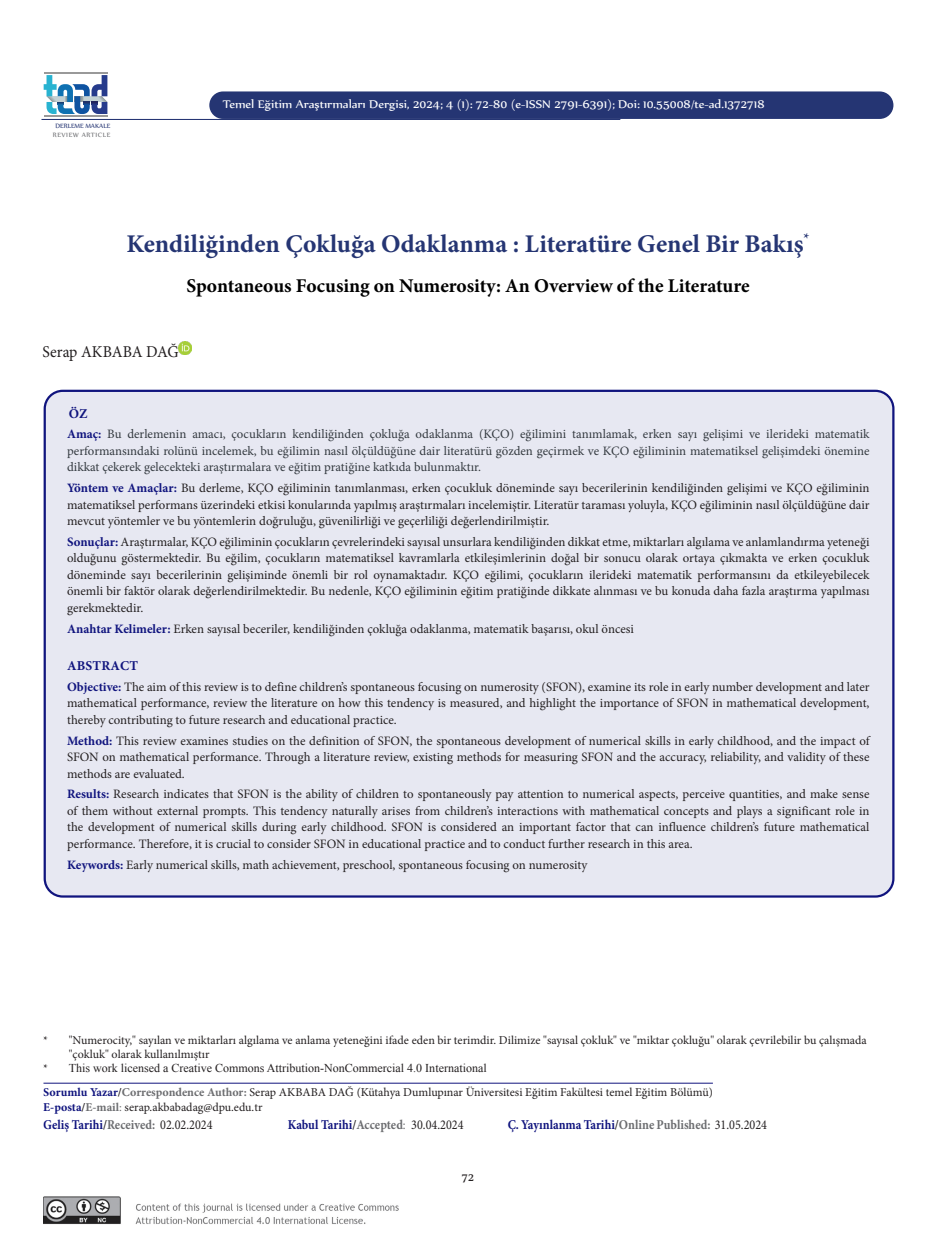
<style>
.page{position:relative;width:936px;height:1255px;background:#fff}
.page>*{position:absolute;margin:0;border:0;box-sizing:border-box;transform-origin:0 0}
.t1{font:700 25.5px "Minion Pro";color:#253573}
.H1_1{font:700 19.5px "Minion Pro";letter-spacing:-.005em;color:#000}
.author{font:16.5px "Minion Pro";color:#231f20;scale:.95 1}
.TabloTxt{font:700 13.5px "Minion Pro";color:#10147e;scale:.9 1}
.t2{font:13.5px "Nyala";color:#fff;scale:1.08 1}
.AbstractH{font:700 13.5px "Minion Pro";letter-spacing:.01em;color:#10147e}
.t3{font:13.5px "Nyala";color:#231f20}
.AbstractTxtTR{font:12.9px/16.5px "Minion Pro";color:#231f20;text-align:justify}
.AbstractTxtTR-2{font:12.9px/16.5px "Minion Pro";color:#343a40;text-align:justify}
.FootNotes{font:12px/14.4px "Minion Pro";color:#231f20}
.authorCorresponding{font:12px "Minion Pro";letter-spacing:-.005em;color:#231f20}
.FootNotes-2{font:12px "Times New Roman";color:#231f20}
.authorDetayContact{font:12px "Minion Pro";color:#231f20}
.t4{font:7.5px "Nyala";color:#253573}
.t5{font:7.5px "Nyala";letter-spacing:.08em;color:#6c6d70}
.s1{font-weight:700;color:#10147e}
.s2{font-family:"Minion Pro"}
.s3{font-weight:700}
.s4{font-weight:700;color:#6c6d70}
.s5{color:#6c6d70}
.s6{color:#231f20}
.s7{font-weight:400;color:#231f20}
.s8{font-weight:400;color:#6c6d70}
</style>
<div class="page">
<div style="left:209px;top:91px;width:684px;height:28px;background:#253573;border-radius:14px"></div>
<hr style="left:41px;top:119px;width:579px;height:1px;background:#253573">
<hr style="left:44px;top:116px;width:63px;height:1px;background:#999">
<hr style="left:44px;top:73px;width:63px;height:1px;background:#999">
<svg style="left:44px;top:75px;width:63px;height:39px"></svg>
<img style="left:44px;top:1196px;width:355px;height:28px">
<svg style="left:179px;top:341px;width:12px;height:13px"></svg>
<div style="left:45px;top:391px;width:848px;height:505px;background:#e7e8f2;border-radius:18px"></div>
<hr style="left:43px;top:1082px;width:669px;height:1px;background:#10147e">
<p class="t4" style="left:55px;top:121px;width:56px">DERLEME MAKALE</p>
<p class="t5" style="left:53px;top:130px;width:59px">REVIEW ARTICLE</p>
<p class="t2" style="left:223px;top:96px;width:503px">Temel Eğitim Araştırmaları Dergisi, 2024; 4 (1): 72-80 (e-ISSN 2791-6391); Doi: 10.55008/te-ad.1372718</p>
<h1 class="t1" style="left:126px;top:226px;width:684px">Kendiliğinden Çokluğa Odaklanma : Literatüre Genel Bir Bakış<sup>*</sup></h1>
<p class="H1_1" style="left:186px;top:272px;width:564px">Spontaneous Focusing on Numerosity: An Overview of the Literature</p>
<p class="author" style="left:43px;top:341px;width:145px">Serap AKBABA DAĞ</p>
<p class="AbstractH" style="left:69px;top:404px;width:20px">ÖZ</p>
<p class="AbstractTxtTR-2" style="left:67px;top:426px;width:804px"><span class="s1">Amaç:</span> Bu derlemenin amacı, çocukların kendiliğinden çokluğa odaklanma (KÇO) eğilimini tanımlamak, erken sayı gelişimi ve ilerideki matematik performansındaki rolünü incelemek, bu eğilimin nasıl ölçüldüğüne dair literatürü gözden geçirmek ve KÇO eğiliminin matematiksel gelişimdeki önemine dikkat çekerek gelecekteki araştırmalara ve eğitim pratiğine katkıda bulunmaktır.</p>
<p class="AbstractTxtTR" style="left:67px;top:480px;width:804px"><span class="s1">Yöntem ve Amaçlar:</span> Bu derleme, KÇO eğiliminin tanımlanması, erken çocukluk döneminde sayı becerilerinin kendiliğinden gelişimi ve KÇO eğiliminin matematiksel performans üzerindeki etkisi konularında yapılmış araştırmaları incelemiştir. Literatür taraması yoluyla, KÇO eğiliminin nasıl ölçüldüğüne dair mevcut yöntemler ve bu yöntemlerin doğruluğu, güvenilirliği ve geçerliliği değerlendirilmiştir.</p>
<p class="AbstractTxtTR" style="left:67px;top:533px;width:804px"><span class="s1">Sonuçlar:</span> Araştırmalar, KÇO eğiliminin çocukların çevrelerindeki sayısal unsurlara kendiliğinden dikkat etme, miktarları algılama ve anlamlandırma yeteneği olduğunu göstermektedir. Bu eğilim, çocukların matematiksel kavramlarla etkileşimlerinin doğal bir sonucu olarak ortaya çıkmakta ve erken çocukluk döneminde sayı becerilerinin gelişiminde önemli bir rol oynamaktadır. KÇO eğilimi, çocukların ilerideki matematik performansını da etkileyebilecek önemli bir faktör olarak değerlendirilmektedir. Bu nedenle, KÇO eğiliminin eğitim pratiğinde dikkate alınması ve bu konuda daha fazla araştırma yapılması gerekmektedir.</p>
<p class="AbstractTxtTR" style="left:67px;top:620px;width:568px"><span class="s1">Anahtar Kelimeler:</span> Erken sayısal beceriler, kendiliğinden çokluğa odaklanma, matematik başarısı, okul öncesi</p>
<p class="AbstractH" style="left:67px;top:656px;width:72px">ABSTRACT</p>
<p class="AbstractTxtTR" style="left:67px;top:678px;width:804px"><span class="s1">Objective:</span> The aim of this review is to define children’s spontaneous focusing on numerosity (SFON), examine its role in early number development and later mathematical performance, review the literature on how this tendency is measured, and highlight the importance of SFON in mathematical development, thereby contributing to future research and educational practice.</p>
<p class="AbstractTxtTR" style="left:67px;top:732px;width:804px"><span class="s1">Method:</span> This review examines studies on the definition of SFON, the spontaneous development of numerical skills in early childhood, and the impact of SFON on mathematical performance. Through a literature review, existing methods for measuring SFON and the accuracy, reliability, and validity of these methods are evaluated.</p>
<p class="AbstractTxtTR" style="left:67px;top:786px;width:803px"><span class="s1">Results:</span> Research indicates that SFON is the ability of children to spontaneously pay attention to numerical aspects, perceive quantities, and make sense of them without external prompts. This tendency naturally arises from children’s interactions with mathematical concepts and plays a significant role in the development of numerical skills during early childhood. SFON is considered an important factor that can influence children’s future mathematical performance. Therefore, it is crucial to consider SFON in educational practice and to conduct further research in this area.</p>
<p class="AbstractTxtTR" style="left:67px;top:856px;width:521px"><span class="s1">Keywords:</span> Early numerical skills, math achievement, preschool, spontaneous focusing on numerosity</p>
<p class="FootNotes" style="left:69px;top:1032px;width:799px;text-indent:-26px">* "Numerocity," sayılan ve miktarları algılama ve anlama yeteneğini ifade eden bir terimdir. Dilimize "sayısal çokluk" ve "miktar çokluğu" olarak çevrilebilir bu çalışmada "çokluk" olarak kullanılmıştır</p>
<p class="FootNotes-2" style="left:43px;top:1060px;width:445px"><span class="s2">*</span> This work licensed a Creative Commons Attribution-NonCommercial 4.0 International</p>
<p class="authorCorresponding" style="left:43px;top:1084px;width:671px"><span class="s1">Sorumlu Yazar</span><span class="s3">/</span><span class="s4">Correspondence Author:</span> Serap AKBABA DAĞ (Kütahya Dumlupınar Üniversitesi Eğitim Fakültesi temel Eğitim Bölümü)</p>
<p class="authorDetayContact" style="left:43px;top:1099px;width:221px"><span class="s1">E-posta</span><span class="s3">/</span><span class="s4">E-mail</span><span class="s5">:</span> serap.akbabadag@dpu.edu.tr</p>
<p class="TabloTxt" style="left:43px;top:1115px;width:189px">Geliş Tarihi<span class="s6">/</span><span class="s5">Received:</span> <span class="s7">02.02.2024</span></p>
<p class="TabloTxt" style="left:288px;top:1115px;width:197px">Kabul Tarihi<span class="s6">/</span><span class="s5">Accepted</span><span class="s8">:</span> <span class="s7">30.04.2024</span></p>
<p class="TabloTxt" style="left:507px;top:1115px;width:289px">Ç. Yayınlanma Tarihi<span class="s6">/</span><span class="s5">Online Published:</span> <span class="s7">31.05.2024</span></p>
<p class="t3" style="left:462px;top:1168px;width:14px">72</p>
</div>
